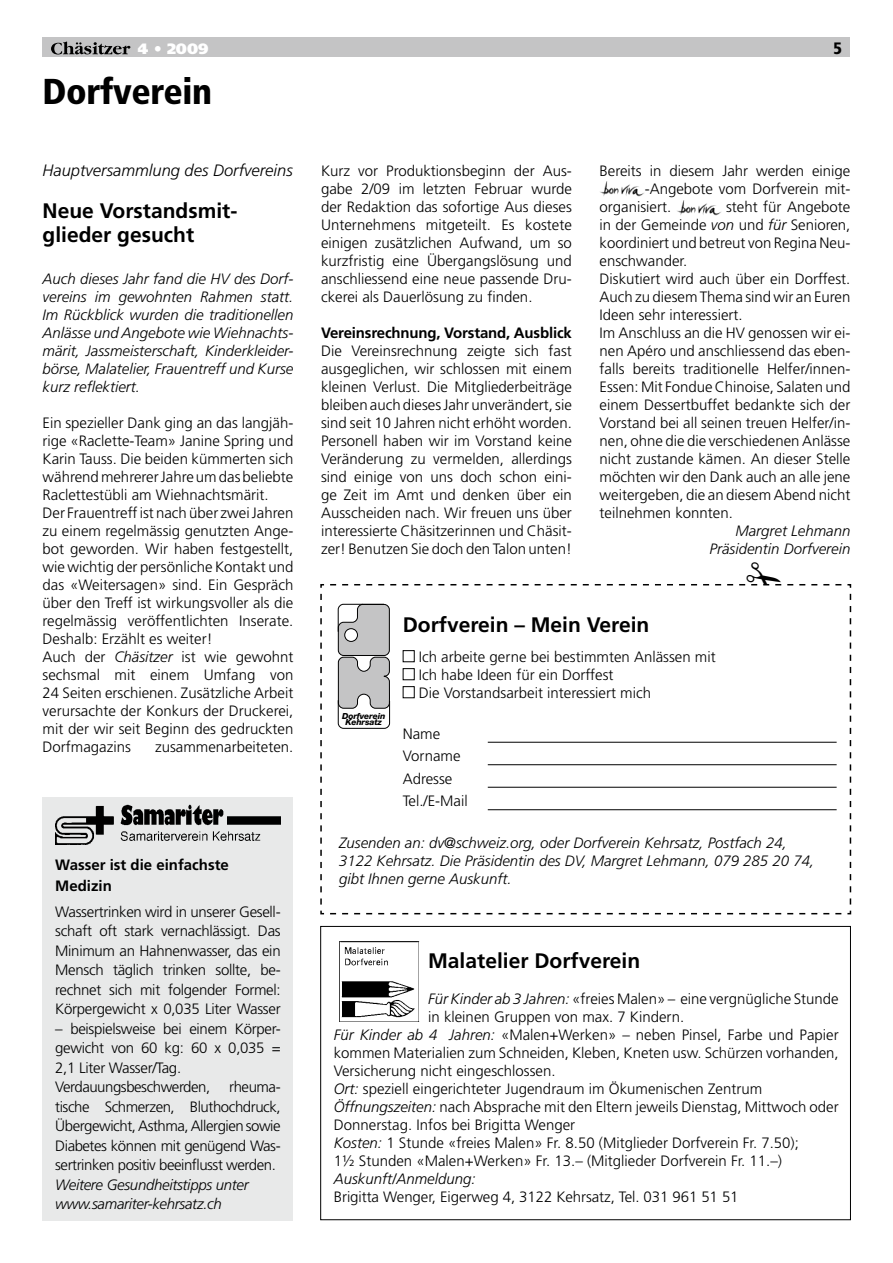
<style>
.page{position:relative;width:893px;height:1263px;background:#fff}
.page>*{position:absolute;margin:0;border:0;box-sizing:border-box;transform-origin:0 0}
.t1{font:900 condensed 36px "Frutiger";letter-spacing:-.01em;color:#000}
.t2{font:700 21px/24px "Frutiger";color:#000}
.t3{font:italic 300 16.5px "Frutiger";color:#000}
.t4{font:900 condensed 16.5px "Frutiger";color:#000}
.t5{font:300 15px/18px "Frutiger";color:#000}
.t6{font:italic 300 15px/18px "Frutiger";color:#000;text-align:justify}
.t7{font:300 15px/19.5px "Frutiger";letter-spacing:-.02em;color:#000}
.t8{font:700 15px/21px "Frutiger";letter-spacing:-.01em;color:#000}
.t9{font:italic 300 15px/19.5px "Frutiger";letter-spacing:-.02em;color:#000}
.t10{font:900 15px "Frutiger";color:#fff}
.t11{font:italic 800 8.4px/6.8px "Helvetica Neue";letter-spacing:-.015em;color:#000;text-align:center}
.s1{font-style:italic}
</style>
<div class="page">
<div style="left:43px;top:37px;width:807px;height:19px;background:#c4c4c5"></div>
<svg style="left:51px;top:42px;width:79px;height:13px"></svg>
<div style="left:43px;top:797px;width:250px;height:423px;background:#e8e9e9"></div>
<img style="left:600px;top:181px;width:44px;height:15px">
<img style="left:677px;top:200px;width:44px;height:16px">
<svg style="left:320px;top:584px;width:532px;height:331px"></svg>
<img style="left:339px;top:941px;width:81px;height:80px">
<div style="left:320px;top:926px;width:531px;height:294px;border:1px solid #000"></div>
<img style="left:55px;top:804px;width:226px;height:41px">
<svg style="left:320px;top:584px;width:521px;height:323px"></svg>
<p class="t10" style="left:138px;top:40px;width:72px">4 • 2009</p>
<p class="t4" style="left:833px;top:39px;width:10px">5</p>
<h1 class="t1" style="left:43px;top:69px;width:171px">Dorfverein</h1>
<p class="t3" style="left:43px;top:161px;width:252px">Hauptversammlung des Dorfvereins</p>
<h2 class="t2" style="left:43px;top:199px;width:196px">Neue Vorstandsmit&shy;glieder gesucht</h2>
<p class="t6" style="left:43px;top:270px;width:252px">Auch dieses Jahr fand die HV des Dorf&shy;vereins im gewohnten Rahmen statt.<br>Im Rückblick wurden die traditionellen Anlässe und Angebote wie Wiehnachts&shy;märit, Jassmeisterschaft, Kinderkleider&shy;börse, Malatelier, Frauentreff und Kurse kurz reflektiert.</p>
<p class="t5" style="left:43px;top:414px;width:252px">Ein spezieller Dank ging an das langjäh&shy;rige «Raclette-Team» Janine Spring und Karin Tauss. Die beiden kümmerten sich während mehrerer Jahre um das beliebte Raclettestübli am Wiehnachtsmärit.<br>Der Frauentreff ist nach über zwei Jahren zu einem regelmässig genutzten Ange&shy;bot geworden. Wir haben festgestellt, wie wichtig der persönliche Kontakt und das «Weitersagen» sind. Ein Gespräch über den Treff ist wirkungsvoller als die regelmässig veröffentlichten Inserate.<br>Deshalb: Erzählt es weiter!<br>Auch der <span class="s1">Chäsitzer</span> ist wie gewohnt sechsmal mit einem Umfang von 24 Seiten erschienen. Zusätzliche Arbeit verursachte der Konkurs der Druckerei, mit der wir seit Beginn des gedruckten Dorfmagazins</p>
<p class="t5" style="left:155px;top:738px;width:140px">zusammenarbeiteten.</p>
<p class="t8" style="left:55px;top:854px;width:175px">Wasser ist die einfachste<br>Medizin</p>
<p class="t5" style="left:55px;top:902px;width:227px;line-height:19.5px;text-align:justify">Wassertrinken wird in unserer Gesell&shy;schaft oft stark vernachlässigt. Das Minimum an Hahnenwasser, das ein Mensch täglich trinken sollte, be&shy;rechnet sich mit folgender Formel:<br>Körpergewicht x 0,035 Liter Wasser</p>
<p class="t7" style="left:55px;top:1019px;width:227px">– beispielsweise bei einem Körper&shy;gewicht von 60 kg: 60 x 0,035 =<br>2,1 Liter Wasser/Tag.<br>Verdauungsbeschwerden,</p>
<p class="t5" style="left:55px;top:1077px;width:227px;line-height:19.5px;text-align:justify;text-indent:174px">rheuma&shy;tische Schmerzen, Bluthochdruck, Übergewicht, Asthma, Allergien sowie Diabetes können mit genügend Was&shy;sertrinken positiv beeinflusst werden.</p>
<p class="t9" style="left:55px;top:1175px;width:195px">Weitere Gesundheitstipps unter www.samariter-kehrsatz.ch</p>
<p class="t5" style="left:321px;top:162px;width:252px;text-align:justify">Kurz vor Produktionsbeginn der Aus&shy;gabe 2/09 im letzten Februar wurde der Redaktion das sofortige Aus dieses Unternehmens mitgeteilt. Es kostete einigen zusätzlichen Aufwand, um so kurzfristig eine Übergangslösung und anschliessend eine neue passende Dru&shy;ckerei als Dauerlösung zu finden.</p>
<p class="t8" style="left:321px;top:322px;width:252px">Vereinsrechnung, Vorstand, Ausblick</p>
<p class="t5" style="left:321px;top:342px;width:252px;text-align:justify">Die Vereinsrechnung zeigte sich fast ausgeglichen, wir schlossen mit einem kleinen Verlust. Die Mitgliederbeiträge bleiben auch dieses Jahr unverändert, sie sind seit 10 Jahren nicht erhöht worden.<br>Personell haben wir im Vorstand keine Veränderung zu vermelden, allerdings sind einige von uns doch schon eini&shy;ge Zeit im Amt und denken über ein Ausscheiden nach. Wir freuen uns über interessierte Chäsitzerinnen und Chäsit&shy;zer! Benutzen Sie doch den Talon unten!</p>
<p class="t5" style="left:600px;top:162px;width:252px">Bereits in diesem Jahr werden einige</p>
<p class="t5" style="left:645px;top:180px;width:207px">-Angebote vom Dorfverein mit-</p>
<p class="t5" style="left:600px;top:198px;width:73px">organisiert.</p>
<p class="t5" style="left:600px;top:198px;width:252px;text-indent:126px">steht für Angebote in der Gemeinde <span class="s1">von</span> und <span class="s1">für</span> Senioren, koordiniert und betreut von Regina Neu&shy;enschwander.<br>Diskutiert wird auch über ein Dorffest.<br>Auch zu diesem Thema sind wir an Euren Ideen sehr interessiert.<br>Im Anschluss an die HV genossen wir ei&shy;nen Apéro und anschliessend das eben&shy;falls bereits traditionelle Helfer/innen-Essen: Mit Fondue Chinoise, Salaten und einem Dessertbuffet bedankte sich der Vorstand bei all seinen treuen Helfer/in&shy;nen, ohne die die verschiedenen Anlässe nicht zustande kämen. An dieser Stelle möchten wir den Dank auch an alle jene weitergeben, die an diesem Abend nicht teilnehmen konnten.</p>
<p class="t6" style="left:710px;top:522px;width:142px;text-align:right">Margret Lehmann<br>Präsidentin Dorfverein</p>
<h2 class="t2" style="left:403px;top:613px;width:248px">Dorfverein – Mein Verein</h2>
<p class="t5" style="left:419px;top:648px;width:298px">Ich arbeite gerne bei bestimmten Anlässen mit<br>Ich habe Ideen für ein Dorffest<br>Die Vorstandsarbeit interessiert mich</p>
<p class="t5" style="left:403px;top:722px;width:66px;line-height:22.5px">Name<br>Vorname<br>Adresse<br>Tel./E-Mail</p>
<p class="t6" style="left:339px;top:833px;width:477px;text-align:left">Zusenden an: dv@schweiz.org, oder Dorfverein Kehrsatz, Postfach 24,<br>3122 Kehrsatz. Die Präsidentin des DV, Margret Lehmann, 079 285 20 74, gibt Ihnen gerne Auskunft.</p>
<p class="t11" style="left:342px;top:712px;width:45px">Dorfverein<br>Kehrsatz</p>
<h2 class="t2" style="left:428px;top:948px;width:214px">Malatelier Dorfverein</h2>
<p class="t5" style="left:428px;top:990px;width:412px"><span class="s1">Für Kinder ab 3 Jahren:</span> «freies Malen» – eine vergnügliche Stunde</p>
<p class="t5" style="left:428px;top:1008px;width:258px">in kleinen Gruppen von max. 7 Kindern.</p>
<p class="t5" style="left:334px;top:1026px;width:506px"><span class="s1">Für Kinder ab 4 Jahren:</span> «Malen+Werken» – neben Pinsel, Farbe und Papier</p>
<p class="t5" style="left:334px;top:1044px;width:506px">kommen Materialien zum Schneiden, Kleben, Kneten usw. Schürzen vorhanden,</p>
<p class="t5" style="left:334px;top:1062px;width:223px">Versicherung nicht eingeschlossen.</p>
<p class="t5" style="left:334px;top:1080px;width:430px"><span class="s1">Ort:</span> speziell eingerichteter Jugendraum im Ökumenischen Zentrum</p>
<p class="t5" style="left:334px;top:1098px;width:506px"><span class="s1">Öffnungszeiten:</span> nach Absprache mit den Eltern jeweils Dienstag, Mittwoch oder</p>
<p class="t5" style="left:334px;top:1116px;width:243px">Donnerstag. Infos bei Brigitta Wenger</p>
<p class="t5" style="left:334px;top:1134px;width:467px"><span class="s1">Kosten:</span> 1 Stunde «freies Malen» Fr. 8.50 (Mitglieder Dorfverein Fr. 7.50);</p>
<p class="t5" style="left:334px;top:1152px;width:450px">1½ Stunden «Malen+Werken» Fr. 13.– (Mitglieder Dorfverein Fr. 11.–)</p>
<p class="t6" style="left:334px;top:1169px;width:143px">Auskunft/Anmeldung:</p>
<p class="t5" style="left:334px;top:1188px;width:406px">Brigitta Wenger, Eigerweg 4, 3122 Kehrsatz, Tel. 031 961 51 51</p>
</div>
